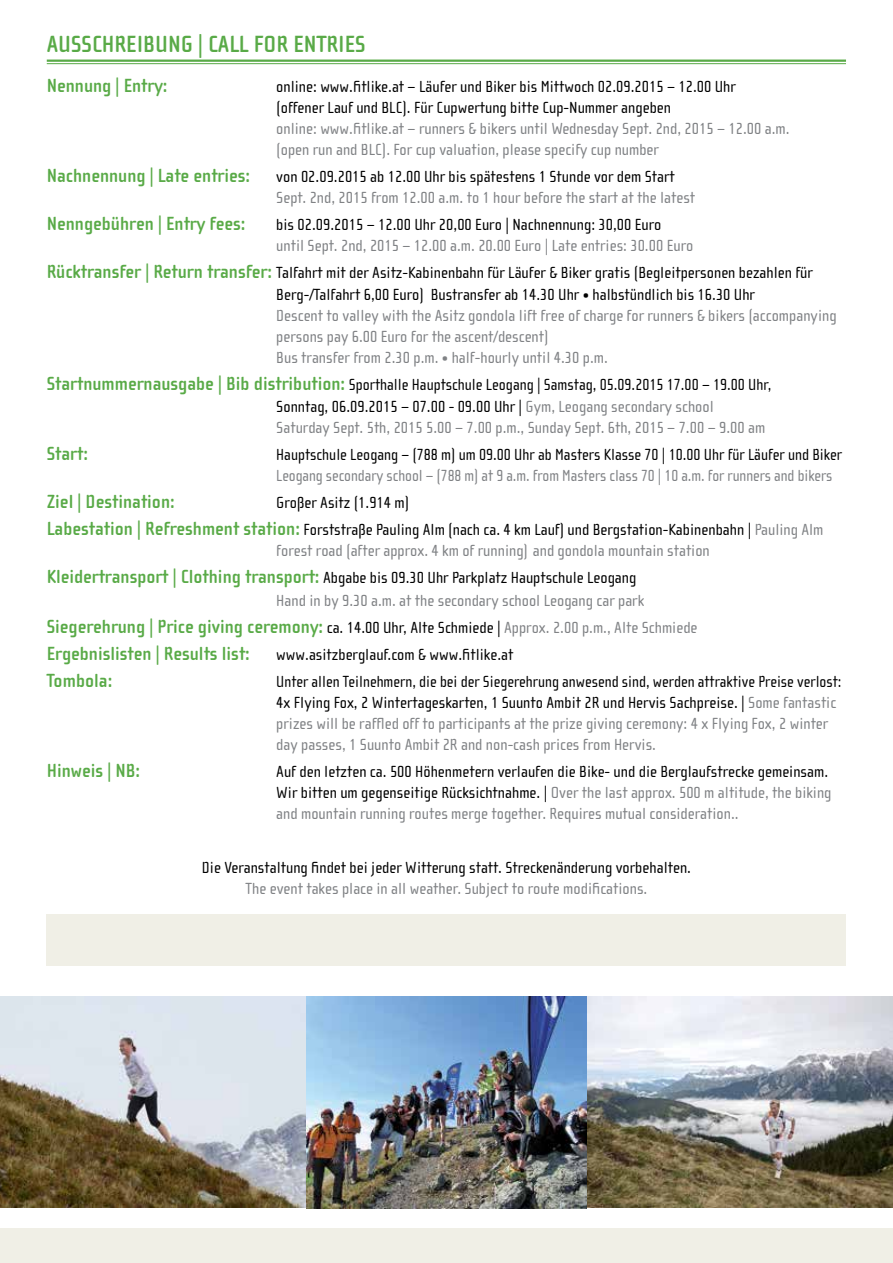
<style>
.page{position:relative;width:893px;height:1263px;background:#fff}
.page>*{position:absolute;margin:0;border:0;box-sizing:border-box;transform-origin:0 0}
.t1{font:700 24px "Cholla Sans";color:#59aa47}
.t2{font:700 19.5px/27px "Cholla Sans";color:#59aa47}
.t3{font:16.5px/21px "Cholla Sans";color:#000}
.t4{font:16.5px/21px "Cholla Sans";color:#808285}
.t5{font:16.5px/21px "Cholla Sans";color:#000;scale:.96 1}
.t6{font:16.5px "Cholla Sans";color:#808285;scale:.95 1}
.s1{color:#808285}
.s2{font-weight:700;font-size:19.5px;color:#59aa47}
.s3{color:#000}
.s4{font-weight:400;font-size:16.5px;color:#000}
.s5{font-weight:400;font-size:16.5px;color:#808285}
</style>
<div class="page">
<div style="left:47px;top:914px;width:799px;height:51px;background:#f0efe6"></div>
<div style="left:0;top:1229px;width:893px;height:34px;background:#f0efe6"></div>
<hr style="left:47px;top:60px;width:799px;height:2px;background:#59aa47">
<hr style="left:47px;top:63px;width:799px;height:1px;background:#59aa47">
<img style="left:0;top:996px;width:587px;height:213px">
<img style="left:587px;top:996px;width:306px;height:211px">
<h1 class="t1" style="left:47px;top:31px;width:24px">Ausschreibu</h1>
<h1 class="t1" style="left:168px;top:31px;width:199px">ng | CALL FOR ENTRIES</h1>
<p class="t2" style="left:47px;top:73px;width:122px">Nennung | Entry:</p>
<p class="t3" style="left:276px;top:77px;width:461px">online: www.fitlike.at – Läufer und Biker bis Mittwoch 02.09.2015 – 12.00 Uhr (offener Lauf und BLC). Für Cupwertung bitte Cup-Nummer angeben</p>
<p class="t4" style="left:276px;top:119px;width:515px">online: www.fitlike.at – runners &amp; bikers until Wednesday Sept. 2nd, 2015 – 12.00 a.m. (open run and BLC). For cup valuation, please specify cup number</p>
<p class="t2" style="left:47px;top:163px;width:205px">Nachnennung | Late entries:</p>
<p class="t3" style="left:276px;top:167px;width:400px">von 02.09.2015 ab 12.00 Uhr bis spätestens 1 Stunde vor dem Start</p>
<p class="t4" style="left:276px;top:188px;width:420px">Sept. 2nd, 2015 from 12.00 a.m. to 1 hour before the start at the latest</p>
<p class="t2" style="left:47px;top:211px;width:200px">Nenngebühren | Entry fees:</p>
<p class="t3" style="left:276px;top:215px;width:387px">bis 02.09.2015 – 12.00 Uhr 20,00 Euro | Nachnennung: 30,00 Euro</p>
<p class="t3" style="left:47px;top:233px;width:768px;line-height:27px;text-indent:230px"><span class="s1">until Sept. 2nd, 2015 – 12.00 a.m. 20.00 Euro | Late entries: 30.00 Euro<br></span><span class="s2">Rücktransfer | Return transfer:</span> Talfahrt mit der Asitz-Kabinenbahn für Läufer &amp; Biker gratis (Begleitpersonen bezahlen für</p>
<p class="t3" style="left:276px;top:284px;width:480px">Berg-/Talfahrt 6,00 Euro) Bustransfer ab 14.30 Uhr • halbstündlich bis 16.30 Uhr</p>
<p class="t4" style="left:276px;top:305px;width:562px">Descent to valley with the Asitz gondola lift free of charge for runners &amp; bikers (accompanying persons pay 6.00 Euro for the ascent/descent)<br>Bus transfer from 2.30 p.m. • half-hourly until 4.30 p.m.</p>
<p class="t3" style="left:276px;top:373px;width:497px;line-height:22.5px;text-indent:-229px"><span class="s2">Startnummernausgabe | Bib distribution:</span> Sporthalle Hauptschule Leogang | Samstag, 05.09.2015 17.00 – 19.00 Uhr,<br>Sonntag, 06.09.2015 – 07.00 - 09.00 Uhr | <span class="s1">Gym, Leogang secondary school</span></p>
<p class="t4" style="left:276px;top:417px;width:490px">Saturday Sept. 5th, 2015 5.00 – 7.00 p.m., Sunday Sept. 6th, 2015 – 7.00 – 9.00 am</p>
<p class="t2" style="left:47px;top:440px;width:43px">Start:</p>
<p class="t3" style="left:276px;top:444px;width:567px">Hauptschule Leogang – (788 m) um 09.00 Uhr ab Masters Klasse 70 | 10.00 Uhr für Läufer und Biker</p>
<p class="t6" style="left:276px;top:466px;width:587px">Leogang secondary school – (788 m) at 9 a.m. from Masters class 70 | 10 a.m. for runners and bikers</p>
<p class="t2" style="left:47px;top:488px;width:130px">Ziel | Destination:</p>
<p class="t3" style="left:47px;top:489px;width:778px;line-height:27px;text-indent:230px">Großer Asitz (1.914 m)<br><span class="s2">Labestation | Refreshment station:</span> Forststraße Pauling Alm (nach ca. 4 km Lauf) und Bergstation-Kabinenbahn | <span class="s1">Pauling Alm</span></p>
<p class="t4" style="left:47px;top:537px;width:665px;line-height:27px;text-indent:230px">forest road (after approx. 4 km of running) and gondola mountain station<br><span class="s2">Kleidertransport | Clothing transport:</span> <span class="s3">Abgabe bis 09.30 Uhr Parkplatz Hauptschule Leogang</span></p>
<p class="t4" style="left:276px;top:590px;width:369px">Hand in by 9.30 a.m. at the secondary school Leogang car park</p>
<p class="t2" style="left:47px;top:613px;width:652px">Siegerehrung | Price giving ceremony: <span class="s4">ca. 14.00 Uhr, Alte Schmiede |</span> <span class="s5">Approx. 2.00 p.m., Alte Schmiede<br></span>Ergebnislisten | Results list:</p>
<p class="t3" style="left:276px;top:644px;width:239px">www.asitzberglauf.com &amp; www.fitlike.at</p>
<p class="t2" style="left:47px;top:667px;width:67px">Tombola:</p>
<p class="t5" style="left:276px;top:671px;width:590px">Unter allen Teilnehmern, die bei der Siegerehrung anwesend sind, werden attraktive Preise verlost:<br>4x Flying Fox, 2 Wintertageskarten, 1 Suunto Ambit 2R und Hervis Sachpreise. | <span class="s1">Some fantastic prizes will be raffled off to participants at the prize giving ceremony: 4 x Flying Fox, 2 winter day passes, 1 Suunto Ambit 2R and non-cash prices from Hervis.</span></p>
<p class="t2" style="left:47px;top:757px;width:95px">Hinweis | NB:</p>
<p class="t3" style="left:276px;top:761px;width:557px">Auf den letzten ca. 500 Höhenmetern verlaufen die Bike- und die Berglaufstrecke gemeinsam.<br>Wir bitten um gegenseitige Rücksichtnahme. | <span class="s1">Over the last approx. 500 m altitude, the biking and mountain running routes merge together. Requires mutual consideration..</span></p>
<p class="t3" style="left:202px;top:857px;width:491px">Die Veranstaltung findet bei jeder Witterung statt. Streckenänderung vorbehalten.</p>
<p class="t4" style="left:246px;top:878px;width:403px">The event takes place in all weather. Subject to route modifications.</p>
</div>
